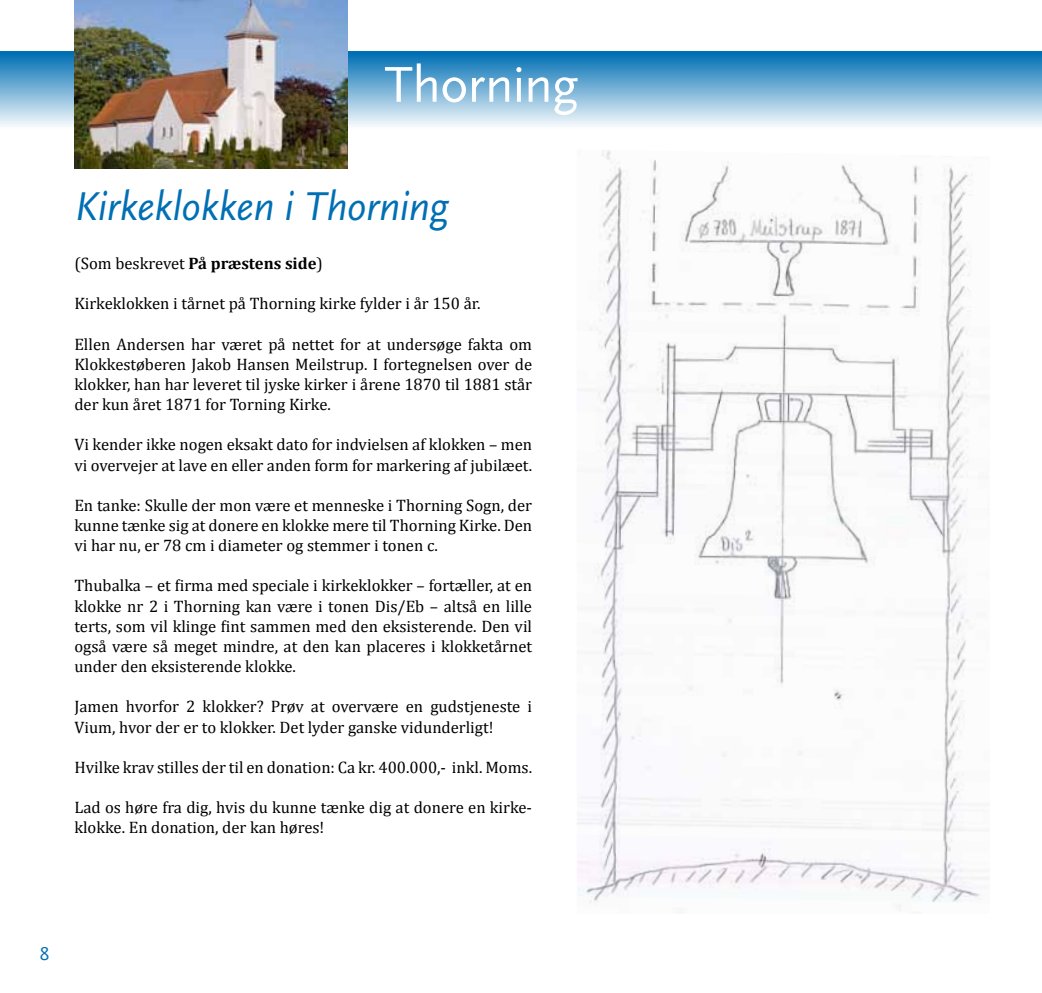
<style>
.page{position:relative;width:1042px;height:993px;background:#fff}
.page>*{position:absolute;margin:0;border:0;box-sizing:border-box;transform-origin:0 0}
.t1{font:52.5px "Scala Sans";letter-spacing:-.015em;color:#fff}
.t2{font:italic 42px "Scala Sans";letter-spacing:-.005em;color:#006fb4}
.t3{font:19.25px "Scala Sans";color:#006fb4}
.t4{font:16.62px/20.1px "Cambria";color:#000;text-align:justify}
.s1{font-weight:700}
</style>
<div class="page">
<div style="left:0;top:51px;width:1042px;height:77px;background:linear-gradient(to bottom,#006bb2,#f9fbfd)"></div>
<img style="left:74px;top:0;width:273px;height:168px">
<img style="left:577px;top:150px;width:412px;height:759px">
<h1 class="t1" style="left:384px;top:56px;width:195px">Thorning</h1>
<h2 class="t2" style="left:74px;top:183px;width:375px">Kirkeklokken i Thorning</h2>
<p class="t4" style="left:74px;top:253px;width:250px">(Som beskrevet <span class="s1">På præstens side</span>)</p>
<p class="t4" style="left:74px;top:293px;width:407px">Kirkeklokken i tårnet på Thorning kirke fylder i år 150 år.</p>
<p class="t4" style="left:74px;top:334px;width:459px">Ellen Andersen har været på nettet for at undersøge fakta om Klokkestøberen Jakob Hansen Meilstrup. I fortegnelsen over de klokker, han har leveret til jyske kirker i årene 1870 til 1881 står der kun året 1871 for Torning Kirke.</p>
<p class="t4" style="left:74px;top:434px;width:459px">Vi kender ikke nogen eksakt dato for indvielsen af klokken – men vi overvejer at lave en eller anden form for markering af jubilæet.</p>
<p class="t4" style="left:74px;top:495px;width:459px">En tanke: Skulle der mon være et menneske i Thorning Sogn, der kunne tænke sig at donere en klokke mere til Thorning Kirke. Den vi har nu, er 78 cm i diameter og stemmer i tonen c.</p>
<p class="t4" style="left:74px;top:575px;width:459px">Thubalka – et firma med speciale i kirkeklokker – fortæller, at en klokke nr 2 i Thorning kan være i tonen Dis/Eb – altså en lille terts, som vil klinge fint sammen med den eksisterende. Den vil også være så meget mindre, at den kan placeres i klokketårnet under den eksisterende klokke.</p>
<p class="t4" style="left:74px;top:696px;width:459px">Jamen hvorfor 2 klokker? Prøv at overvære en gudstjeneste i<br>Vium, hvor der er to klokker. Det lyder ganske vidunderligt!</p>
<p class="t4" style="left:74px;top:756px;width:459px">Hvilke krav stilles der til en donation: Ca kr. 400.000,- inkl. Moms.</p>
<p class="t4" style="left:74px;top:797px;width:459px">Lad os høre fra dig, hvis du kunne tænke dig at donere en kirke&shy;klokke. En donation, der kan høres!</p>
<p class="t3" style="left:40px;top:943px;width:11px">8</p>
</div>
